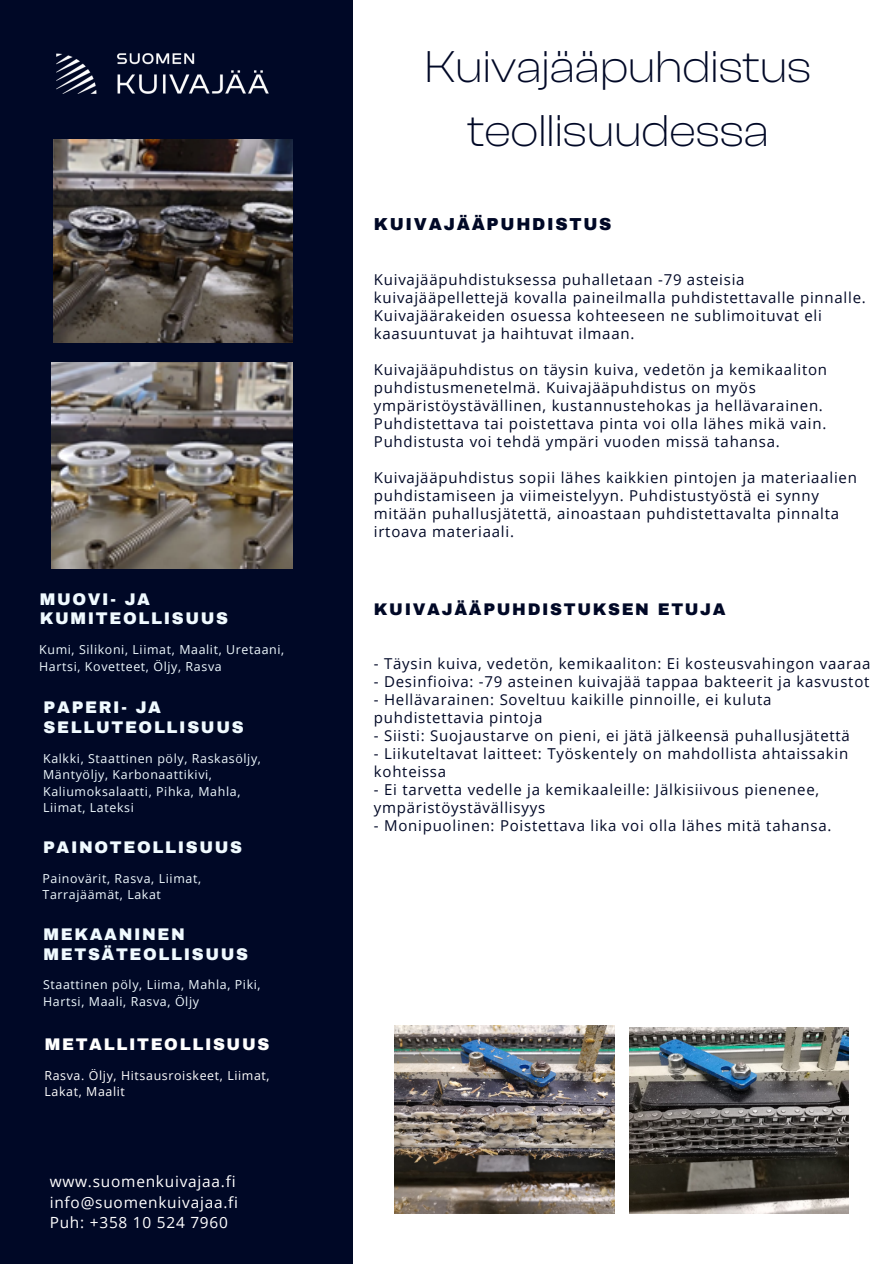
<style>
.page{position:relative;width:894px;height:1264px;background:#fff}
.page>*{position:absolute;margin:0;border:0;box-sizing:border-box;transform-origin:0 0}
.t1{font:300 46.05px/64.2px "Clash Display";color:#000826;text-align:center}
.t2{font:900 16.95px "Archivo";letter-spacing:.1em;color:#000826}
.t3{font:900 16.5px/19.6px "Archivo";letter-spacing:.1em;color:#f0faff}
.t4{font:900 16.5px "Archivo";letter-spacing:.1em;color:#000826}
.t5{font:900 16.5px "Archivo";letter-spacing:.1em;color:#fff}
.t6{font:15.45px/20.7px "Open Sans";letter-spacing:.05em;color:#fff}
.t7{font:15px/18px "Open Sans";letter-spacing:.05em;color:#000826}
.t8{font:12.45px/16.5px "Open Sans";letter-spacing:.05em;color:#f0faff}
.t9{font:12.45px/16.4px "Open Sans";letter-spacing:.05em;color:#fff}
</style>
<div class="page">
<div style="left:0;top:0;width:353px;height:1263px;background:#000826"></div>
<img style="left:53px;top:139px;width:239px;height:203px">
<img style="left:51px;top:362px;width:241px;height:206px">
<img style="left:394px;top:1025px;width:220px;height:188px">
<img style="left:629px;top:1027px;width:219px;height:186px">
<img style="left:56px;top:53px;width:213px;height:41px">
<h2 class="t3" style="left:40px;top:590px;width:190px;line-height:19.2px">MUOVI- JA<br>KUMITEOLLISUUS</h2>
<p class="t8" style="left:39px;top:641px;width:246px">Kumi, Silikoni, Liimat, Maalit, Uretaani,<br>Hartsi, Kovetteet, Öljy, Rasva</p>
<h2 class="t3" style="left:44px;top:697px;width:201px">PAPERI- JA<br>SELLUTEOLLISUUS</h2>
<p class="t8" style="left:43px;top:749px;width:219px">Kalkki, Staattinen pöly, Raskasöljy,<br>Mäntyöljy, Karbonaattikivi,<br>Kaliumoksalaatti, Pihka, Mahla,<br>Liimat, Lateksi</p>
<h2 class="t3" style="left:43px;top:838px;width:200px">PAINOTEOLLISUUS</h2>
<h4 class="t8" style="left:42px;top:869px;width:160px">Painovärit, Rasva, Liimat,<br>Tarrajäämät, Lakat</h4>
<h4 class="t3" style="left:44px;top:924px;width:206px">MEKAANINEN<br>METSÄTEOLLISUUS</h4>
<h4 class="t8" style="left:43px;top:976px;width:219px">Staattinen pöly, Liima, Mahla, Piki,<br>Hartsi, Maali, Rasva, Öljy</h4>
<h2 class="t5" style="left:45px;top:1035px;width:226px">METALLITEOLLISUUS</h2>
<h4 class="t9" style="left:44px;top:1066px;width:227px">Rasva. Öljy, Hitsausroiskeet, Liimat,<br>Lakat, Maalit</h4>
<p class="t6" style="left:50px;top:1170px;width:190px">www.suomenkuivajaa.fi info@suomenkuivajaa.fi<br>Puh: +358 10 524 7960</p>
<p class="t1" style="left:424px;top:35px;width:388px">Kuivajääpuhdistus teollisuudessa</p>
<h2 class="t2" style="left:374px;top:215px;width:239px">KUIVAJÄÄPUHDISTUS</h2>
<p class="t7" style="left:374px;top:270px;width:493px">Kuivajääpuhdistuksessa puhalletaan -79 asteisia kuivajääpellettejä kovalla paineilmalla puhdistettavalle pinnalle.<br>Kuivajäärakeiden osuessa kohteeseen ne sublimoituvat eli kaasuuntuvat ja haihtuvat ilmaan.</p>
<h2 class="t7" style="left:374px;top:360px;width:454px">Kuivajääpuhdistus on täysin kuiva, vedetön ja kemikaaliton puhdistusmenetelmä. Kuivajääpuhdistus on myös ympäristöystävällinen, kustannustehokas ja hellävarainen.<br>Puhdistettava tai poistettava pinta voi olla lähes mikä vain.<br>Puhdistusta voi tehdä ympäri vuoden missä tahansa.</h2>
<p class="t7" style="left:374px;top:468px;width:484px">Kuivajääpuhdistus sopii lähes kaikkien pintojen ja materiaalien puhdistamiseen ja viimeistelyyn. Puhdistustyöstä ei synny mitään puhallusjätettä, ainoastaan puhdistettavalta pinnalta irtoava materiaali.</p>
<h3 class="t4" style="left:374px;top:600px;width:353px">KUIVAJÄÄPUHDISTUKSEN ETUJA</h3>
<h1 class="t7" style="left:374px;top:654px;width:498px">- Täysin kuiva, vedetön, kemikaaliton: Ei kosteusvahingon vaaraa</h1>
<h1 class="t7" style="left:374px;top:672px;width:497px">- Desinfioiva: -79 asteinen kuivajää tappaa bakteerit ja kasvustot</h1>
<h1 class="t7" style="left:374px;top:690px;width:399px">- Hellävarainen: Soveltuu kaikille pinnoille, ei kuluta puhdistettavia pintoja</h1>
<h1 class="t7" style="left:374px;top:726px;width:477px">- Siisti: Suojaustarve on pieni, ei jätä jälkeensä puhallusjätettä</h1>
<h1 class="t7" style="left:374px;top:744px;width:476px">- Liikuteltavat laitteet: Työskentely on mahdollista ahtaissakin kohteissa</h1>
<h1 class="t7" style="left:374px;top:780px;width:446px">- Ei tarvetta vedelle ja kemikaaleille: Jälkisiivous pienenee, ympäristöystävällisyys</h1>
<h1 class="t7" style="left:374px;top:816px;width:459px">- Monipuolinen: Poistettava lika voi olla lähes mitä tahansa.</h1>
</div>
